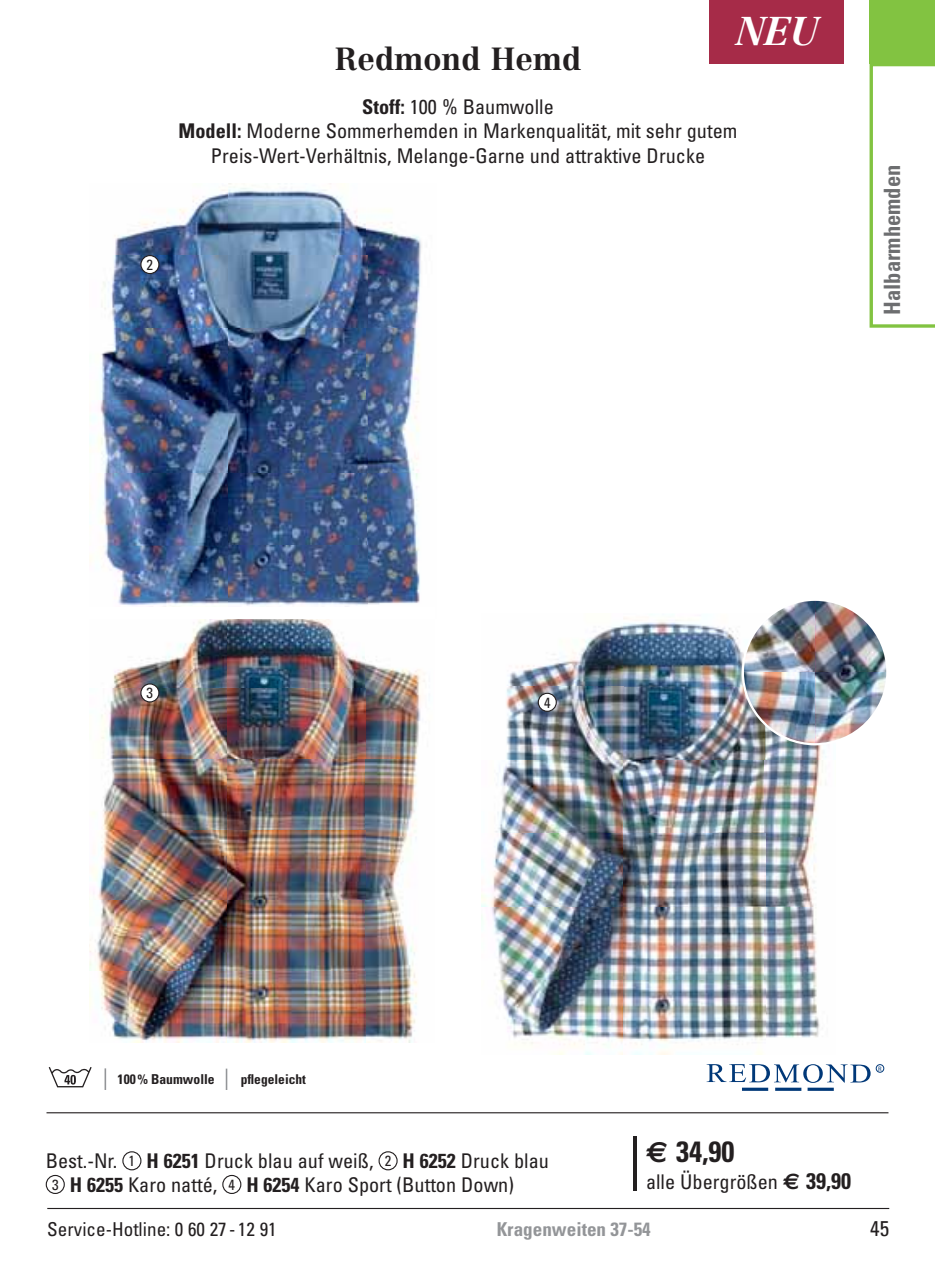
<style>
.page{position:relative;width:935px;height:1267px;background:#fff}
.page>*{position:absolute;margin:0;border:0;box-sizing:border-box;transform-origin:0 0}
.t1{font:italic 700 39.38px "Centennial LT Std";color:#fff}
.t2{font:700 31.5px "Centennial LT Std";color:#231f20}
.t3{font:700 condensed 29.25px "Univers";color:#231f20}
.t4{font:700 condensed 22.5px "Univers";color:#6d6e70}
.t5{font:condensed 21.38px "Univers";color:#231f20}
.t6{font:condensed 20.25px/24.8px "Univers";color:#231f20;text-align:center}
.t7{font:condensed 19.12px "Univers";color:#231f20}
.t8{font:700 condensed 19.12px "Univers";color:#939598}
.t9{font:condensed 14.62px "Univers";color:#231f20}
.t10{font:700 condensed 13.72px "Univers";color:#231f20}
.t11{font:700 condensed 13.5px "Univers";color:#231f20}
.t12{font:6.52px "Myriad Pro";color:#003878}
.s1{font-weight:700}
.s2{font-family:"Euro Sans";font-stretch:normal}
.s3{font-family:"Euro Sans";font-weight:700;font-stretch:normal;font-size:22.5px}
.s4{font-weight:700;font-size:22.5px}
.s5{font-size:14.62px}
</style>
<div class="page">
<hr style="left:47px;top:1208px;width:842px;height:1px;background:#231f20">
<img style="left:89px;top:183px;width:278px;height:362px">
<img style="left:367px;top:210px;width:55px;height:395px">
<img style="left:89px;top:545px;width:139px;height:497px">
<img style="left:228px;top:545px;width:139px;height:62px">
<img style="left:227px;top:618px;width:198px;height:424px">
<img style="left:89px;top:607px;width:139px;height:11px">
<img style="left:482px;top:617px;width:344px;height:437px">
<img style="left:743px;top:600px;width:144px;height:144px;border-radius:50%">
<img style="left:747px;top:601px;width:68px;height:46px">
<img style="left:815px;top:601px;width:70px;height:71px">
<img style="left:743px;top:672px;width:142px;height:72px">
<hr style="left:47px;top:1112px;width:841px;height:1px;background:#231f20">
<hr style="left:633px;top:1136px;width:3px;height:54px;background:#231f20">
<div style="left:122px;top:1151px;width:19px;height:19px;border:1px solid #231f20;border-radius:50%"></div>
<div style="left:379px;top:1151px;width:19px;height:19px;border:1px solid #231f20;border-radius:50%"></div>
<div style="left:46px;top:1174px;width:19px;height:20px;border:1px solid #231f20;border-radius:50%"></div>
<div style="left:222px;top:1174px;width:19px;height:20px;border:1px solid #231f20;border-radius:50%"></div>
<svg style="left:742px;top:1087px;width:26px;height:4px"></svg>
<svg style="left:775px;top:1087px;width:26px;height:4px"></svg>
<svg style="left:808px;top:1087px;width:26px;height:4px"></svg>
<svg style="left:707px;top:1064px;width:164px;height:19px"></svg>
<div style="left:876px;top:1064px;width:8px;height:8px;border:1px solid #003878;border-radius:50%"></div>
<div style="left:141px;top:255px;width:18px;height:18px;background:#fff;border-radius:50%"></div>
<div style="left:140px;top:255px;width:19px;height:19px;border:1px solid #231f20;border-radius:50%"></div>
<div style="left:141px;top:684px;width:18px;height:18px;background:#fff;border-radius:50%"></div>
<div style="left:140px;top:683px;width:19px;height:19px;border:1px solid #231f20;border-radius:50%"></div>
<div style="left:538px;top:693px;width:18px;height:18px;background:#fff;border-radius:50%"></div>
<div style="left:538px;top:693px;width:19px;height:19px;border:1px solid #231f20;border-radius:50%"></div>
<div style="left:710px;top:0;width:134px;height:63px;background:#a62b48"></div>
<svg style="left:226px;top:1068px;width:1px;height:22px"></svg>
<svg style="left:49px;top:1067px;width:43px;height:20px"></svg>
<svg style="left:105px;top:1068px;width:1px;height:22px"></svg>
<svg style="left:869px;top:63px;width:66px;height:265px"></svg>
<div style="left:869px;top:0;width:66px;height:63px;background:#82c341"></div>
<h1 class="t1" style="left:736px;top:8px;width:83px">NEU</h1>
<h2 class="t2" style="left:335px;top:40px;width:248px">Redmond Hemd</h2>
<p class="t6" style="left:179px;top:96px;width:560px"><span class="s1">Stoff:</span> 100 % Baumwolle<br><span class="s1">Modell:</span> Moderne Sommerhemden in Markenqualität, mit sehr gutem<br>Preis-Wert-Verhältnis, Melange-Garne und attraktive Drucke</p>
<p class="t9" style="left:147px;top:259px;width:8px">2</p>
<p class="t4" style="left:884px;top:315px;width:151px;rotate:-90deg">Halbarmhemden</p>
<p class="t9" style="left:147px;top:687px;width:8px">3</p>
<p class="t10" style="left:118px;top:1074px;width:99px">100 % Baumwolle</p>
<p class="t11" style="left:241px;top:1074px;width:67px">pflegeleicht</p>
<p class="t9" style="left:544px;top:697px;width:8px">4</p>
<p class="t12" style="left:878px;top:1064px;width:5px">R</p>
<h3 class="t3" style="left:646px;top:1141px;width:90px"><span class="s2">€</span> 34,90</h3>
<p class="t6" style="left:646px;top:1171px;width:207px">alle Übergrößen <span class="s3">€</span> <span class="s4">39,90</span></p>
<p class="t6" style="left:52px;top:1151px;width:498px;line-height:23.6px;text-align:left;text-indent:-6px">Best.-Nr. <span class="s5">1</span> <span class="s1">H 6251</span> Druck blau auf weiß, <span class="s5">2</span> <span class="s1">H 6252</span> Druck blau<br><span class="s5">3</span> <span class="s1">H 6255</span> Karo natté, <span class="s5">4</span> <span class="s1">H 6254</span> Karo Sport (Button Down)</p>
<p class="t8" style="left:497px;top:1222px;width:156px">Kragenweiten 37-54</p>
<p class="t7" style="left:47px;top:1222px;width:231px">Service-Hotline: 0 60 27 - 12 91</p>
<p class="t5" style="left:870px;top:1220px;width:20px">45</p>
</div>
